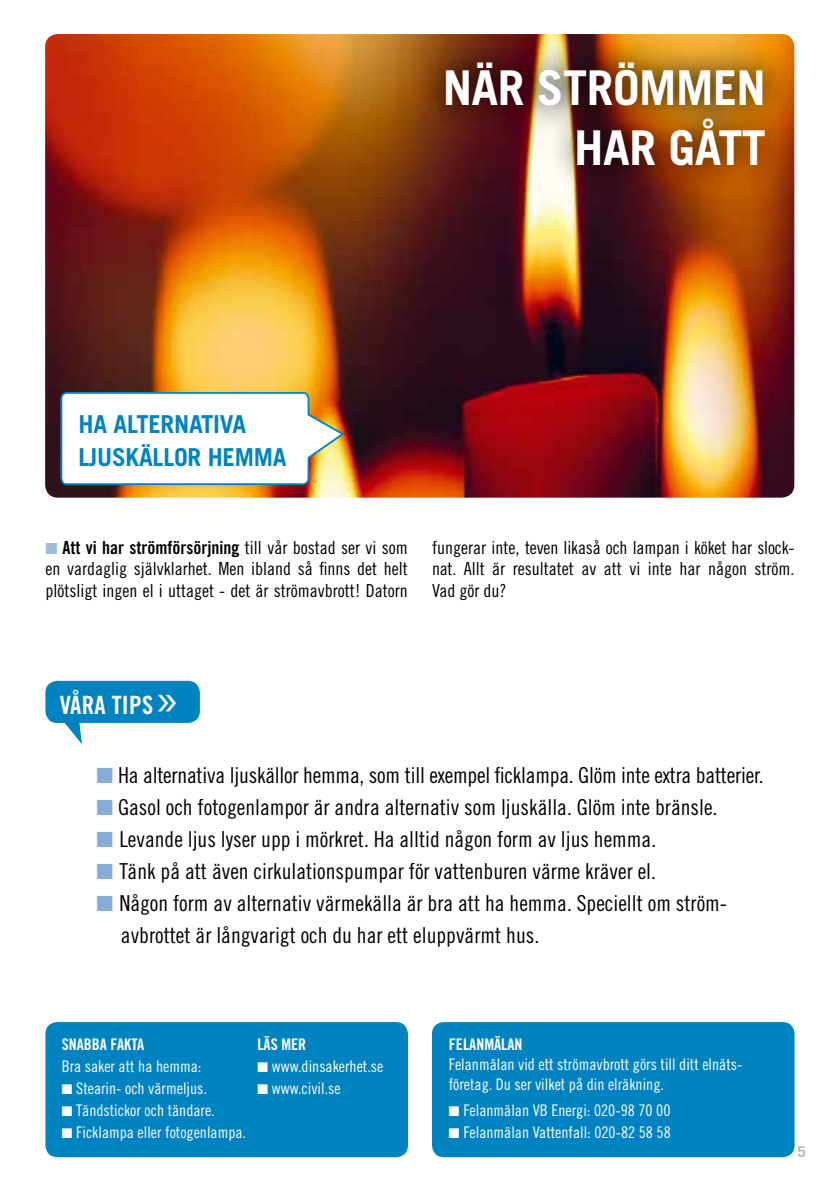
<style>
.page{position:relative;width:840px;height:1191px;background:#fff}
.page>*{position:absolute;margin:0;border:0;box-sizing:border-box;transform-origin:0 0}
.t1{font:700 48px/60px "Trade Gothic LT Std";letter-spacing:-.01em;color:#fff;text-align:right}
.t2{font:25.2px "Trade Gothic LT Std Bd Cn 20";letter-spacing:.01em;color:#fff}
.t3{font:700 24.8px/33px "Trade Gothic LT Std";letter-spacing:-.01em;color:#0083c0}
.t4{font:22px/32px "Trade Gothic LT Std Cn 18";color:#000}
.t5{font:18px/21.6px "Trade Gothic LT Std Cn 18";color:#000;text-align:justify}
.t6{font:18px "Trade Gothic LT Std Bd Cn 20";color:#000}
.t7{font:16px/20px "Trade Gothic LT Std Cn 18";color:#fff}
.t8{font:16px "Trade Gothic LT Std Bd Cn 20";color:#fff}
.t9{font:700 15px "Trade Gothic LT Std";color:#b5b9bf}
.s1{color:#9bbbdf}
.s2{font-family:"Trade Gothic LT Std Cn 18"}
.s3{font-family:"Trade Gothic LT Std Cn 18";font-size:53.8px}
.s4{color:#85aed8}
</style>
<div class="page">
<div style="left:45px;top:1022px;width:363px;height:135px;background:#0083c0;border-radius:12px"></div>
<img style="left:45px;top:34px;width:748px;height:463px">
<div style="left:414px;top:31px;width:380px;height:166px;background:#000;opacity:.75"></div>
<div style="left:432px;top:1022px;width:362px;height:135px;background:#0083c0;border-radius:12px"></div>
<svg style="left:49px;top:683px;width:33px;height:61px"></svg>
<div style="left:45px;top:681px;width:155px;height:42px;background:#0083c0;border-radius:12px"></div>
<svg style="left:59px;top:391px;width:287px;height:95px"></svg>
<h1 class="t1" style="left:442px;top:57px;width:324px">När STRÖMMEN<br>HAR GÅTT</h1>
<p class="t3" style="left:78px;top:407px;width:209px">HA ALTERNATIVA<br>LJUSKÄLLOR HEMMA</p>
<p class="t6" style="left:45px;top:536px;width:364px"><span class="s1">■</span> Att vi har strömförsörjning <span class="s2">till vår bostad ser vi som</span></p>
<p class="t5" style="left:45px;top:558px;width:364px">en vardaglig självklarhet. Men ibland så finns det helt plötsligt ingen el i uttaget - det är strömavbrott! Datorn</p>
<p class="t5" style="left:432px;top:536px;width:364px">fungerar inte, teven likaså och lampan i köket har slock&shy;nat. Allt är resultatet av att vi inte har någon ström.<br>Vad gör du?</p>
<p class="t2" style="left:60px;top:689px;width:122px">VÅRA TIPS<span class="s3">»</span></p>
<p class="t4" style="left:96px;top:759px;width:668px"><span class="s4">■</span> Ha alternativa ljuskällor hemma, som till exempel ficklampa. Glöm inte extra batterier.</p>
<p class="t4" style="left:96px;top:791px;width:622px"><span class="s4">■</span> Gasol och fotogenlampor är andra alternativ som ljuskälla. Glöm inte bränsle.</p>
<p class="t4" style="left:96px;top:823px;width:561px"><span class="s4">■</span> Levande ljus lyser upp i mörkret. Ha alltid någon form av ljus hemma.</p>
<p class="t4" style="left:96px;top:855px;width:560px"><span class="s4">■</span> Tänk på att även cirkulationspumpar för vattenburen värme kräver el.</p>
<p class="t4" style="left:121px;top:887px;width:607px;text-indent:-24px"><span class="s4">■</span> Någon form av alternativ värmekälla är bra att ha hemma. Speciellt om ström&shy;avbrottet är långvarigt och du har ett eluppvärmt hus.</p>
<p class="t8" style="left:62px;top:1034px;width:84px">SNABBA FAKTA</p>
<p class="t7" style="left:62px;top:1056px;width:141px">Bra saker att ha hemma:</p>
<p class="t7" style="left:62px;top:1078px;width:147px">■ Stearin- och värmeljus.</p>
<p class="t7" style="left:62px;top:1100px;width:154px">■ Tändstickor och tändare.</p>
<p class="t7" style="left:62px;top:1122px;width:186px">■ Ficklampa eller fotogenlampa.</p>
<p class="t8" style="left:257px;top:1034px;width:50px">LÄS MER</p>
<p class="t7" style="left:257px;top:1056px;width:127px">■ www.dinsakerhet.se</p>
<p class="t7" style="left:257px;top:1078px;width:85px">■ www.civil.se</p>
<p class="t8" style="left:448px;top:1034px;width:73px">FELANMÄLAN</p>
<p class="t7" style="left:448px;top:1054px;width:295px">Felanmälan vid ett strömavbrott görs till ditt elnäts&shy;företag. Du ser vilket på din elräkning.</p>
<p class="t7" style="left:448px;top:1100px;width:223px">■ Felanmälan VB Energi: 020-98 70 00</p>
<p class="t7" style="left:448px;top:1122px;width:223px">■ Felanmälan Vattenfall: 020-82 58 58</p>
<p class="t9" style="left:797px;top:1142px;width:10px">5</p>
</div>
